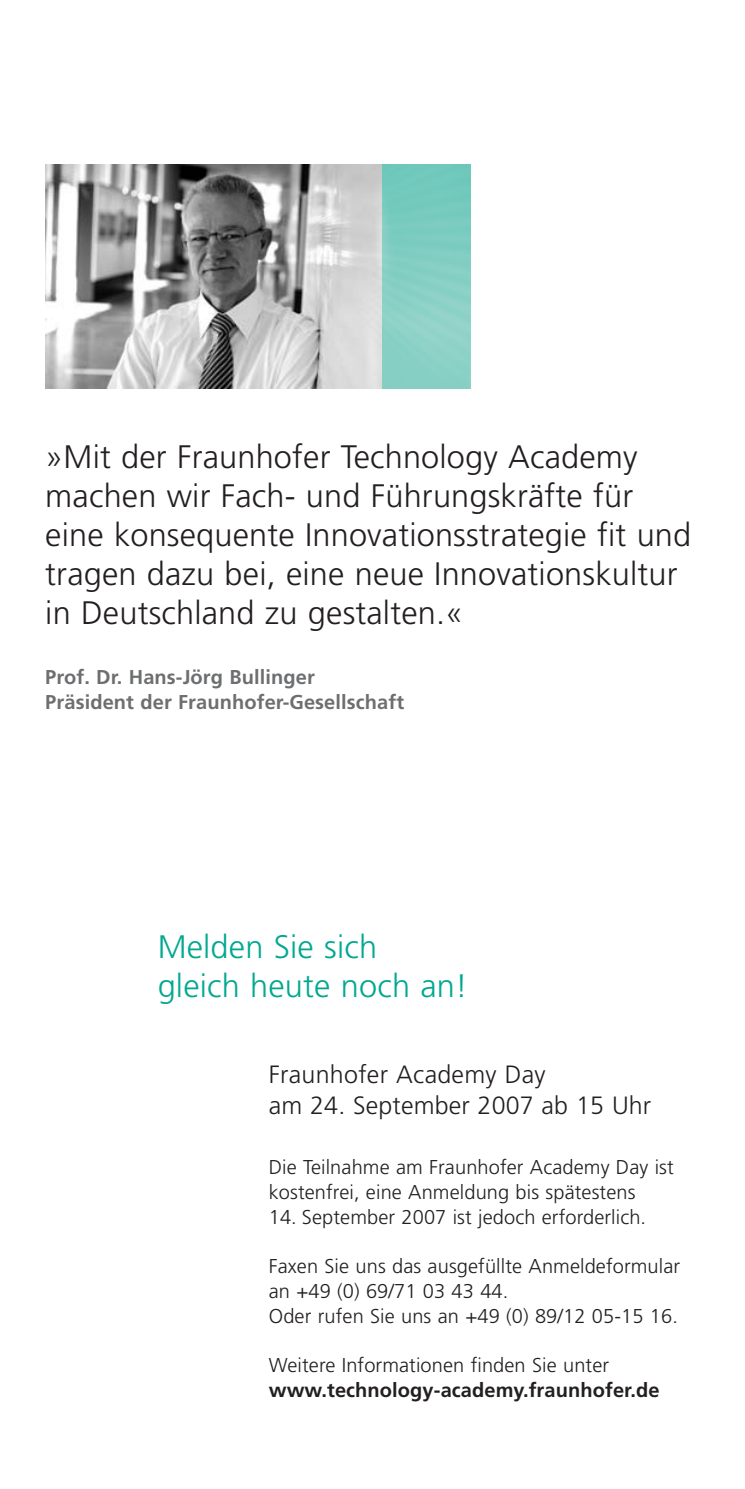
<style>
.page{position:relative;width:745px;height:1489px;background:#fff}
.page>*{position:absolute;margin:0;border:0;box-sizing:border-box;transform-origin:0 0}
.t1{font:300 32.5px/39px "Frutiger";letter-spacing:.005em;color:#231f20}
.t2{font:300 32.5px/39px "Frutiger";letter-spacing:.005em;color:#00a890}
.t3{font:300 25px/32px "Frutiger";letter-spacing:.01em;color:#231f20}
.t4{font:300 20px/24.8px "Frutiger";letter-spacing:.005em;color:#231f20}
.t5{font:700 20px/24.8px "Frutiger";letter-spacing:.005em;color:#6d6e70}
.t6{font:700 20px "Frutiger";letter-spacing:.005em;color:#231f20}
</style>
<div class="page">
<img style="left:45px;top:165px;width:337px;height:223px">
<img style="left:382px;top:165px;width:88px;height:223px">
<h1 class="t1" style="left:45px;top:439px;width:647px">»Mit der Fraunhofer Technology Academy machen wir Fach- und Führungskräfte für eine konsequente Innovationsstrategie fit und tragen dazu bei, eine neue Innovationskultur in Deutschland zu gestalten.«</h1>
<p class="t5" style="left:45px;top:666px;width:360px">Prof. Dr. Hans-Jörg Bullinger<br>Präsident der Fraunhofer-Gesellschaft</p>
<h1 class="t2" style="left:158px;top:929px;width:311px">Melden Sie sich<br>gleich heute noch an!</h1>
<p class="t3" style="left:268px;top:1059px;width:383px">Fraunhofer Academy Day<br>am 24. September 2007 ab 15 Uhr</p>
<p class="t4" style="left:268px;top:1155px;width:406px">Die Teilnahme am Fraunhofer Academy Day ist kostenfrei, eine Anmeldung bis spätestens</p>
<p class="t4" style="left:268px;top:1205px;width:378px">14. September 2007 ist jedoch erforderlich.</p>
<p class="t4" style="left:268px;top:1255px;width:412px">Faxen Sie uns das ausgefüllte Anmeldeformular an +49 (0) 69/71 03 43 44.<br>Oder rufen Sie uns an +49 (0) 89/12 05-15 16.</p>
<p class="t4" style="left:268px;top:1354px;width:341px">Weitere Informationen finden Sie unter</p>
<p class="t6" style="left:268px;top:1382px;width:392px">www.technology-academy.fraunhofer.de</p>
</div>
